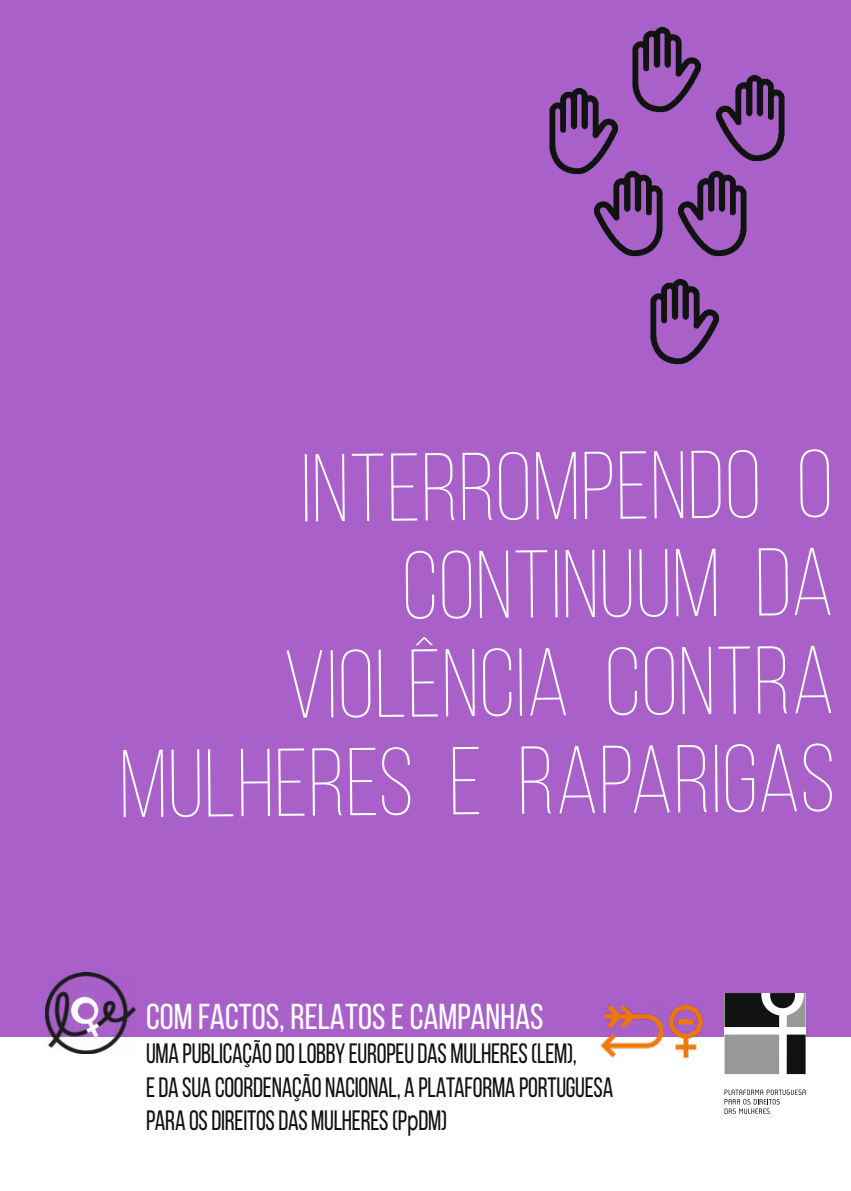
<style>
.page{position:relative;width:851px;height:1191px;background:#fff}
.page>*{position:absolute;margin:0;border:0;box-sizing:border-box;transform-origin:0 0}
.t1{font:300 96px/98px "Bebas Neue";color:#fff;text-align:right}
.t2{font:36px "Bebas Neue";color:#fff}
.t3{font:28px/33.6px "Bebas Neue";letter-spacing:-.01em;color:#111212;scale:.9 1}
.s1{font-family:"Arial Narrow"}
</style>
<div class="page">
<div style="left:0;top:0;width:850px;height:1036px;background:#a961c9"></div>
<img style="left:678px;top:171px;width:69px;height:86px">
<img style="left:594px;top:171px;width:69px;height:86px">
<img style="left:549px;top:88px;width:69px;height:87px">
<img style="left:632px;top:27px;width:69px;height:86px">
<img style="left:716px;top:75px;width:69px;height:86px">
<img style="left:650px;top:279px;width:69px;height:86px">
<img style="left:45px;top:972px;width:91px;height:81px">
<img style="left:596px;top:1004px;width:108px;height:55px">
<div style="left:724px;top:993px;width:81px;height:120px;background:#fff"></div>
<svg style="left:786px;top:1034px;width:19px;height:40px"></svg>
<svg style="left:724px;top:993px;width:81px;height:34px"></svg>
<div style="left:724px;top:1034px;width:55px;height:40px;background:#989898"></div>
<svg style="left:724px;top:1089px;width:81px;height:24px"></svg>
<h1 class="t1" style="left:113px;top:444px;width:719px;rotate:-1deg">INTERROMPENDO O<br>CONTINUUM DA<br>VIOLÊNCIA CONTRA<br>MULHERES E RAPARIGAS</h1>
<p class="t2" style="left:146px;top:997px;width:399px">COM FACTOS, RELATOS E CAMPANHAS</p>
<p class="t3" style="left:146px;top:1036px;width:520px">UMA PUBLICAÇÃO DO LOBBY EUROPEU DAS MULHERES (LEM),<br>E DA SUA COORDENAÇÃO NACIONAL, A PLATAFORMA PORTUGUESA<br>PARA OS DIREITOS DAS MULHERES (P<span class="s1">p</span>DM)</p>
</div>
